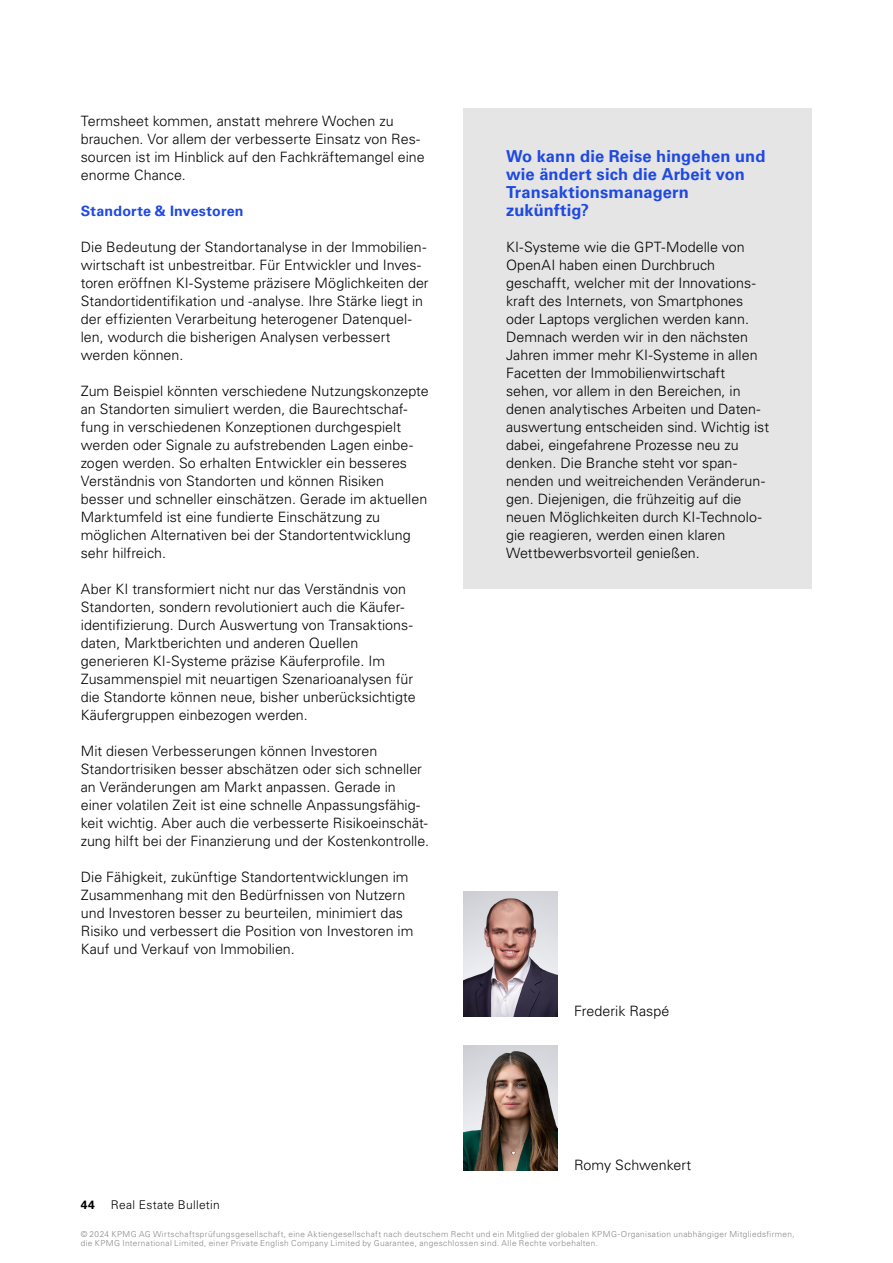
<style>
.page{position:relative;width:893px;height:1263px;background:#fff}
.page>*{position:absolute;margin:0;border:0;box-sizing:border-box;transform-origin:0 0}
.Copytext_schwarz___Univers_Light{font:700 16.5px/18px "Univers LT Std";letter-spacing:.005em;color:#1e49e2}
.Copytext_schwarz___Univers_Light-2{font:300 14.25px/18px "Univers LT Std";color:#000}
.Titel_Zusätzliche_Informationen_weiss___{font:300 14.25px "Univers LT Std";color:#000}
.Copytext_schwarz___Univers_Light-3{font:700 14.25px "Univers LT Std";letter-spacing:.015em;color:#1e49e2}
.t1{font:300 12px "Univers LT Std";letter-spacing:.02em;color:#000}
.t2{font:700 12px "Univers LT Std";color:#000}
.t3{font:300 8.25px/9px "Univers LT Std";letter-spacing:.045em;color:#878787}
</style>
<div class="page">
<div style="left:463px;top:108px;width:349px;height:481px;background:#e5e5e5"></div>
<img style="left:463px;top:1045px;width:94px;height:125px">
<img style="left:463px;top:891px;width:94px;height:125px">
<p class="Copytext_schwarz___Univers_Light-2" style="left:81px;top:112px;width:345px">Termsheet kommen, anstatt mehrere Wochen zu brauchen. Vor allem der verbesserte Einsatz von Res&shy;sourcen ist im Hinblick auf den Fachkräftemangel eine enorme Chance.</p>
<p class="Copytext_schwarz___Univers_Light-3" style="left:81px;top:203px;width:164px">Standorte &amp; Investoren</p>
<p class="Copytext_schwarz___Univers_Light-2" style="left:81px;top:238px;width:349px">Die Bedeutung der Standortanalyse in der Immobilien&shy;wirtschaft ist unbestreitbar. Für Entwickler und Inves&shy;toren eröffnen KI-Systeme präzisere Möglichkeiten der Standortidentifikation und -analyse. Ihre Stärke liegt in der effizienten Verarbeitung heterogener Datenquel&shy;len, wodurch die bisherigen Analysen verbessert werden können.</p>
<p class="Copytext_schwarz___Univers_Light-2" style="left:81px;top:382px;width:349px">Zum Beispiel könnten verschiedene Nutzungskonzepte an Standorten simuliert werden, die Baurechtschaf&shy;fung in verschiedenen Konzeptionen durchgespielt werden oder Signale zu aufstrebenden Lagen einbe&shy;zogen werden. So erhalten Entwickler ein besseres Verständnis von Standorten und können Risiken besser und schneller einschätzen. Gerade im aktuellen Marktumfeld ist eine fundierte Einschätzung zu möglichen Alternativen bei der Standortentwicklung sehr hilfreich.</p>
<p class="Copytext_schwarz___Univers_Light-2" style="left:81px;top:580px;width:336px">Aber KI transformiert nicht nur das Verständnis von Standorten, sondern revolutioniert auch die Käufer&shy;identifizierung. Durch Auswertung von Transaktions&shy;daten, Marktberichten und anderen Quellen generieren KI-Systeme präzise Käuferprofile. Im Zusammenspiel mit neuartigen Szenarioanalysen für die Standorte können neue, bisher unberücksichtigte Käufergruppen einbezogen werden.</p>
<p class="Copytext_schwarz___Univers_Light-2" style="left:81px;top:742px;width:350px">Mit diesen Verbesserungen können Investoren Standortrisiken besser abschätzen oder sich schneller an Veränderungen am Markt anpassen. Gerade in einer volatilen Zeit ist eine schnelle Anpassungsfähig&shy;keit wichtig. Aber auch die verbesserte Risikoeinschät&shy;zung hilft bei der Finanzierung und der Kostenkontrolle.</p>
<p class="Copytext_schwarz___Univers_Light-2" style="left:81px;top:868px;width:334px">Die Fähigkeit, zukünftige Standortentwicklungen im Zusammenhang mit den Bedürfnissen von Nutzern und Investoren besser zu beurteilen, minimiert das Risiko und verbessert die Position von Investoren im Kauf und Verkauf von Immobilien.</p>
<p class="Copytext_schwarz___Univers_Light" style="left:506px;top:147px;width:261px">Wo kann die Reise hingehen und wie ändert sich die Arbeit von<br>Transaktionsmanagern zukünftig?</p>
<p class="Copytext_schwarz___Univers_Light-2" style="left:506px;top:238px;width:265px">KI-Systeme wie die GPT-Modelle von OpenAI haben einen Durchbruch geschafft, welcher mit der Innovations&shy;kraft des Internets, von Smartphones oder Laptops verglichen werden kann.<br>Demnach werden wir in den nächsten Jahren immer mehr KI-Systeme in allen Facetten der Immobilienwirtschaft sehen, vor allem in den Bereichen, in denen analytisches Arbeiten und Daten&shy;auswertung entscheiden sind. Wichtig ist dabei, eingefahrene Prozesse neu zu denken. Die Branche steht vor span&shy;nenden und weitreichenden Veränderun&shy;gen. Diejenigen, die frühzeitig auf die neuen Möglichkeiten durch KI-Technolo&shy;gie reagieren, werden einen klaren Wettbewerbsvorteil genießen.</p>
<p class="Titel_Zusätzliche_Informationen_weiss___" style="left:574px;top:1002px;width:97px">Frederik Raspé</p>
<p class="Titel_Zusätzliche_Informationen_weiss___" style="left:574px;top:1156px;width:119px">Romy Schwenkert</p>
<p class="t2" style="left:81px;top:1198px;width:16px">44</p>
<p class="t1" style="left:111px;top:1197px;width:110px">Real Estate Bulletin</p>
<p class="t3" style="left:81px;top:1229px;width:715px">© 2024 KPMG AG Wirtschaftsprüfungsgesellschaft, eine Aktiengesellschaft nach deutschem Recht und ein Mitglied der globalen KPMG-Organisation unabhängiger Mitgliedsfirmen, die KPMG International Limited, einer Private English Company Limited by Guarantee, angeschlossen sind. Alle Rechte vorbehalten.</p>
</div>
